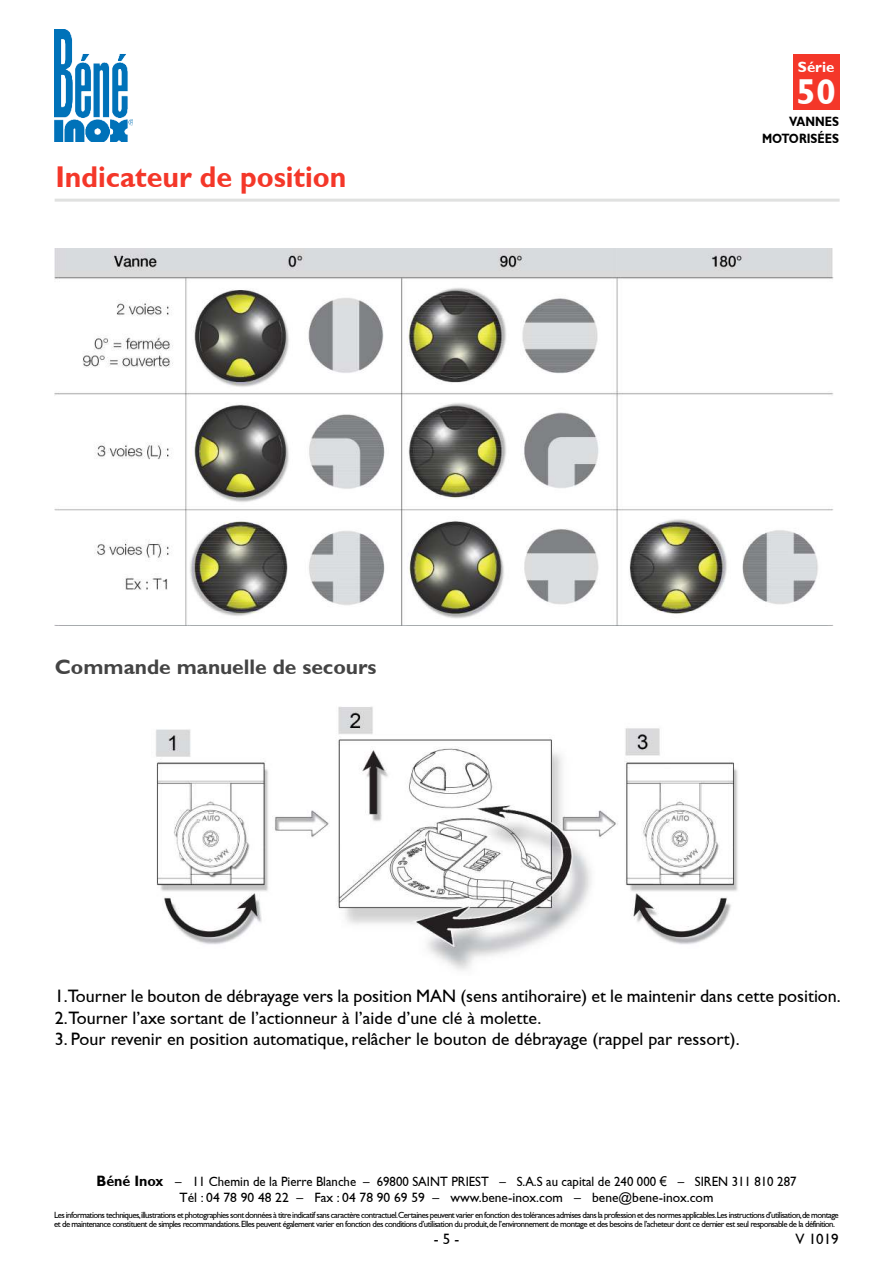
<style>
.page{position:relative;width:893px;height:1263px;background:#fff}
.page>*{position:absolute;margin:0;border:0;box-sizing:border-box;transform-origin:0 0}
.t1{font:700 36px "Gill Sans";color:#fefffe}
.t2{font:700 30px "Gill Sans";color:#f43729;scale:.95 1}
.t3{font:700 21px "Gill Sans";color:#444}
.t4{font:18px/21.6px "Gill Sans";color:#000}
.t5{font:15px "Gill Sans";color:#000}
.t6{font:700 15px "Gill Sans";color:#fefffe}
.t7{font:13.5px/16.2px "Gill Sans";color:#000;text-align:center;scale:.95 1}
.t8{font:700 13.5px/16.2px "Gill Sans";color:#000;text-align:right;scale:.85 1}
.t9{font:9px/9px "Gill Sans";letter-spacing:-.06em;color:#000}
.s1{font-weight:700;font-size:15px}
.s2{font-family:"Arial"}
</style>
<div class="page">
<img style="left:54px;top:30px;width:79px;height:112px">
<div style="left:793px;top:54px;width:46px;height:56px;background:#f43729"></div>
<hr style="left:55px;top:199px;width:785px;height:3px;background:#e0e1e0">
<img style="left:54px;top:249px;width:780px;height:377px">
<img style="left:156px;top:706px;width:582px;height:264px">
<h2 class="t2" style="left:55px;top:160px;width:308px">Indicateur de position</h2>
<h3 class="t3" style="left:55px;top:655px;width:323px">Commande manuelle de secours</h3>
<h3 class="t6" style="left:798px;top:59px;width:38px">Série</h3>
<h1 class="t1" style="left:796px;top:72px;width:41px">50</h1>
<h3 class="t8" style="left:762px;top:114px;width:92px">VANNES<br>MOTORISÉES</h3>
<h3 class="t4" style="left:55px;top:985px;width:788px">1.Tourner le bouton de débrayage vers la position MAN (sens antihoraire) et le maintenir dans cette position.<br>2.Tourner l’axe sortant de l’actionneur à l’aide d’une clé à molette.</h3>
<h3 class="t4" style="left:55px;top:1028px;width:686px">3. Pour revenir en position automatique, relâcher le bouton de débrayage (rappel par ressort).</h3>
<h3 class="t7" style="left:96px;top:1173px;width:738px"><span class="s1">Béné Inox</span> – 11 Chemin de la Pierre Blanche – 69800 SAINT PRIEST – S.A.S au capital de 240 000 <span class="s2">€</span> – SIREN 311 810 287<br>Tél : 04 78 90 48 22 – Fax : 04 78 90 69 59 – www.bene-inox.com – bene@bene-inox.com</h3>
<h3 class="t5" style="left:795px;top:1231px;width:45px">V 1019</h3>
<p class="t9" style="left:54px;top:1210px;width:786px">Les informations techniques,illustrations et photographies sont données à titre indicatif sans caractère contractuel.Certaines peuvent varier en fonction des tolérances admises dans la profession et des normes applicables.Les instructions d’utilisation,de montage et de maintenance constituent de simples recommandations.Elles peuvent également varier en fonction des conditions d’utilisation du produit,de l’environnement de montage et des besoins de l’acheteur dont ce dernier est seul responsable de la définition.</p>
<h3 class="t5" style="left:434px;top:1234px;width:27px">- 5 -</h3>
</div>
